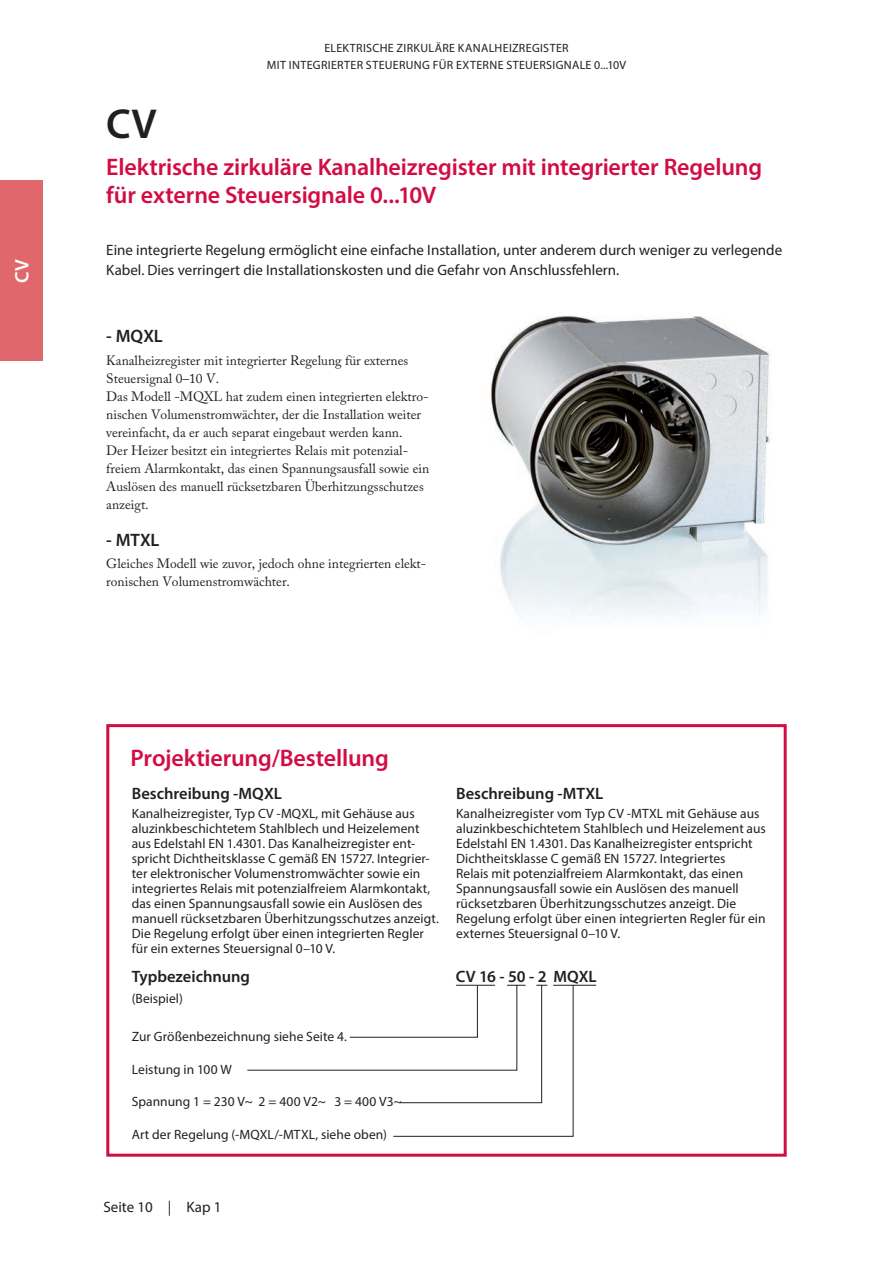
<style>
.page{position:relative;width:893px;height:1263px;background:#fff}
.page>*{position:absolute;margin:0;border:0;box-sizing:border-box;transform-origin:0 0}
.Rubrik_-_Svart{font:600 42px "Myriad Pro";color:#231f20}
.Mell2_-_Svart{font:600 24px "Myriad Pro";letter-spacing:-.005em;color:#d20d44}
.Mell2_-_Röd{font:600 24px "Myriad Pro";letter-spacing:-.005em;color:#d20d44}
.t1{font:600 19.5px "Myriad Pro";color:#fff}
.Mell_-_Svart{font:600 18px "Myriad Pro";letter-spacing:-.005em;color:#231f20}
.Beskrivande_text_-_r{font:600 16.5px "Myriad Pro";color:#231f20}
.Beskrivande_text_-_t{font:600 16.5px "Myriad Pro";color:#231f20}
.Ingress{font:15px/19.5px "Myriad Pro";color:#231f20}
.Beskrivande_text_-_b{font:13.5px/15px "Myriad Pro";letter-spacing:.005em;color:#231f20}
.bröd{font:13.5px/18px "Adobe Caslon Pro";color:#231f20}
.Beskrivande_text_-_X{font:13.5px "Myriad Pro";letter-spacing:.005em;color:#231f20}
.TOP{font:12px "Myriad Pro";letter-spacing:.03em;color:#231f20}
</style>
<div class="page">
<img style="left:491px;top:316px;width:280px;height:300px">
<div style="left:106px;top:724px;width:681px;height:433px;border:3px solid #d20d44"></div>
<svg style="left:247px;top:984px;width:327px;height:153px"></svg>
<hr style="left:553px;top:985px;width:43px;height:1px;background:#231f20">
<div style="left:0;top:181px;width:43px;height:180px;background:#e0676b"></div>
<h3 class="t1" style="left:10px;top:283px;width:25px;rotate:-90deg">CV</h3>
<p class="TOP" style="left:324px;top:40px;width:246px">ELEKTRISCHE ZIRKULÄRE KANALHEIZREGISTER</p>
<p class="TOP" style="left:267px;top:57px;width:361px">MIT INTEGRIERTER STEUERUNG FÜR EXTERNE STEUERSIGNALE 0...10V</p>
<p class="Rubrik_-_Svart" style="left:106px;top:97px;width:52px">CV</p>
<p class="Mell2_-_Svart" style="left:106px;top:151px;width:657px">Elektrische zirkuläre Kanalheizregister mit integrierter Regelung</p>
<p class="Mell2_-_Svart" style="left:106px;top:179px;width:332px">für externe Steuersignale 0...10V</p>
<p class="Ingress" style="left:106px;top:240px;width:677px">Eine integrierte Regelung ermöglicht eine einfache Installation, unter anderem durch weniger zu verlegende<br>Kabel. Dies verringert die Installationskosten und die Gefahr von Anschlussfehlern.</p>
<p class="Mell_-_Svart" style="left:106px;top:325px;width:58px">- MQXL</p>
<p class="bröd" style="left:106px;top:351px;width:324px">Kanalheizregister mit integrierter Regelung für externes Steuersignal 0–10 V.<br>Das Modell -MQXL hat zudem einen integrierten elektro&shy;nischen Volumenstromwächter, der die Installation weiter vereinfacht, da er auch separat eingebaut werden kann.</p>
<p class="bröd" style="left:106px;top:441px;width:325px">Der Heizer besitzt ein integriertes Relais mit potenzial&shy;freiem Alarmkontakt, das einen Spannungsausfall sowie ein Auslösen des manuell rücksetzbaren Überhitzungsschutzes anzeigt.</p>
<p class="Mell_-_Svart" style="left:106px;top:529px;width:55px">- MTXL</p>
<p class="bröd" style="left:106px;top:555px;width:322px">Gleiches Modell wie zuvor, jedoch ohne integrierten elekt&shy;ronischen Volumenstromwächter.</p>
<p class="Mell2_-_Röd" style="left:131px;top:743px;width:260px">Projektierung/Bestellung</p>
<p class="Beskrivande_text_-_r" style="left:132px;top:783px;width:152px">Beschreibung -MQXL</p>
<p class="Beskrivande_text_-_b" style="left:132px;top:806px;width:309px">Kanalheizregister, Typ CV -MQXL, mit Gehäuse aus aluzinkbeschichtetem Stahlblech und Heizelement aus Edelstahl EN 1.4301. Das Kanalheizregister ent&shy;spricht Dichtheitsklasse C gemäß EN 15727. Integrier&shy;ter elektronischer Volumenstromwächter sowie ein integriertes Relais mit potenzialfreiem Alarmkontakt, das einen Spannungsausfall sowie ein Auslösen des manuell rücksetzbaren Überhitzungsschutzes anzeigt.<br>Die Regelung erfolgt über einen integrierten Regler für ein externes Steuersignal 0–10 V.</p>
<p class="Beskrivande_text_-_r" style="left:456px;top:783px;width:149px">Beschreibung -MTXL</p>
<p class="Beskrivande_text_-_b" style="left:456px;top:806px;width:311px">Kanalheizregister vom Typ CV -MTXL mit Gehäuse aus aluzinkbeschichtetem Stahlblech und Heizelement aus Edelstahl EN 1.4301. Das Kanalheizregister entspricht Dichtheitsklasse C gemäß EN 15727. Integriertes<br>Relais mit potenzialfreiem Alarmkontakt, das einen Spannungsausfall sowie ein Auslösen des manuell rücksetzbaren Überhitzungsschutzes anzeigt. Die Regelung erfolgt über einen integrierten Regler für ein externes Steuersignal 0–10 V.</p>
<p class="Beskrivande_text_-_t" style="left:132px;top:966px;width:120px">Typbezeichnung</p>
<p class="Beskrivande_text_-_t" style="left:456px;top:966px;width:142px">CV 16 - 50 - 2 MQXL</p>
<p class="Beskrivande_text_-_b" style="left:132px;top:991px;width:53px">(Beispiel)</p>
<p class="Beskrivande_text_-_X" style="left:132px;top:1028px;width:217px">Zur Größenbezeichnung siehe Seite 4.</p>
<p class="Beskrivande_text_-_X" style="left:132px;top:1061px;width:102px">Leistung in 100 W</p>
<p class="Beskrivande_text_-_X" style="left:132px;top:1093px;width:272px">Spannung 1 = 230 V~ 2 = 400 V2~ 3 = 400 V3~</p>
<p class="Beskrivande_text_-_X" style="left:132px;top:1126px;width:256px">Art der Regelung (-MQXL/-MTXL, siehe oben)</p>
<p class="Ingress" style="left:103px;top:1197px;width:120px">Seite 10 | Kap 1</p>
</div>
